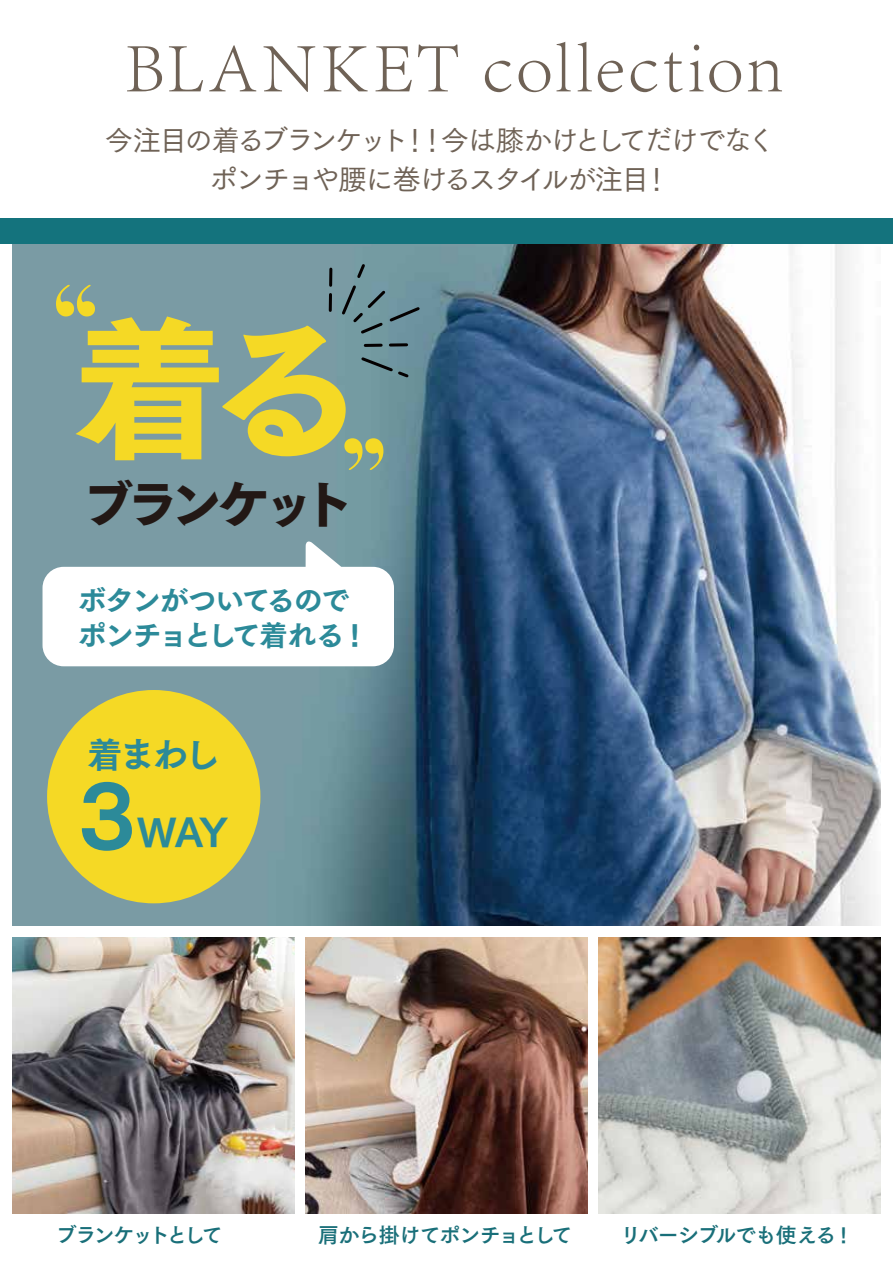
<style>
.page{position:relative;width:893px;height:1263px;background:#fff}
.page>*{position:absolute;margin:0;border:0;box-sizing:border-box;transform-origin:0 0}
.t1{font:152.85px "Tsuku Go Pro H";color:#f5d925}
.t2{font:83.4px "Tsuku Go Pro E";color:#2c8a99}
.t3{font:300 72px "Adobe Song Std";letter-spacing:.04em;color:#6f6256}
.t4{font:49.65px "Tsuku Go Pro H";letter-spacing:-.1em;color:#221815}
.t5{font:37.05px "Tsuku Go Pro E";color:#2c8a99}
.t6{font:35.25px "Tsuku Go Pro E";color:#2c8a99}
.t7{font:28.5px/38.8px "Tsuku Go Pro M";letter-spacing:-.085em;color:#6f6256;text-align:center}
.t8{font:28.5px/34.5px "Tsuku Go Pro E";letter-spacing:-.045em;color:#2c8a99}
.t9{font:21px "Tsuku Go Pro B";letter-spacing:-.065em;color:#196f79}
.t10{font:21px "Tsuku Go Pro B";letter-spacing:-.14em;color:#196f79}
</style>
<div class="page">
<img style="left:13px;top:244px;width:867px;height:682px">
<svg style="left:56px;top:284px;width:39px;height:32px"></svg>
<svg style="left:344px;top:438px;width:39px;height:32px"></svg>
<svg style="left:43px;top:540px;width:351px;height:126px"></svg>
<img style="left:13px;top:937px;width:282px;height:276px">
<img style="left:305px;top:937px;width:282px;height:276px">
<img style="left:598px;top:937px;width:282px;height:276px">
<div style="left:0;top:219px;width:893px;height:25px;background:#14737d"></div>
<svg style="left:359px;top:355px;width:52px;height:25px"></svg>
<hr style="left:365px;top:344px;width:16px;height:3px;background:#040000">
<svg style="left:390px;top:343px;width:17px;height:4px"></svg>
<hr style="left:329px;top:294px;width:3px;height:16px;background:#040000">
<hr style="left:329px;top:269px;width:3px;height:16px;background:#040000">
<svg style="left:339px;top:262px;width:83px;height:74px"></svg>
<div style="left:47px;top:690px;width:213px;height:213px;background:#f5d925;border-radius:50%"></div>
<h3 class="t3" style="left:124px;top:26px;width:661px">BLANKET collection</h3>
<p class="t7" style="left:105px;top:118px;width:672px">今注目の着るブランケット！！今は膝かけとしてだけでなくポンチョや腰に巻けるスタイルが注目！</p>
<h1 class="t1" style="left:74px;top:304px;width:291px">着る</h1>
<h3 class="t4" style="left:84px;top:476px;width:270px">ブランケット</h3>
<p class="t8" style="left:78px;top:580px;width:283px">ボタンがついてるのでポンチョとして着れる !</p>
<p class="t6" style="left:87px;top:723px;width:134px">着まわし</p>
<h2 class="t2" style="left:78px;top:741px;width:60px">3</h2>
<h3 class="t5" style="left:137px;top:799px;width:94px">WAY</h3>
<p class="t10" style="left:56px;top:1216px;width:168px">ブランケットとして</p>
<p class="t9" style="left:318px;top:1216px;width:256px">肩から掛けてポンチョとして</p>
<p class="t9" style="left:620px;top:1216px;width:228px">リバーシブルでも使える !</p>
</div>
